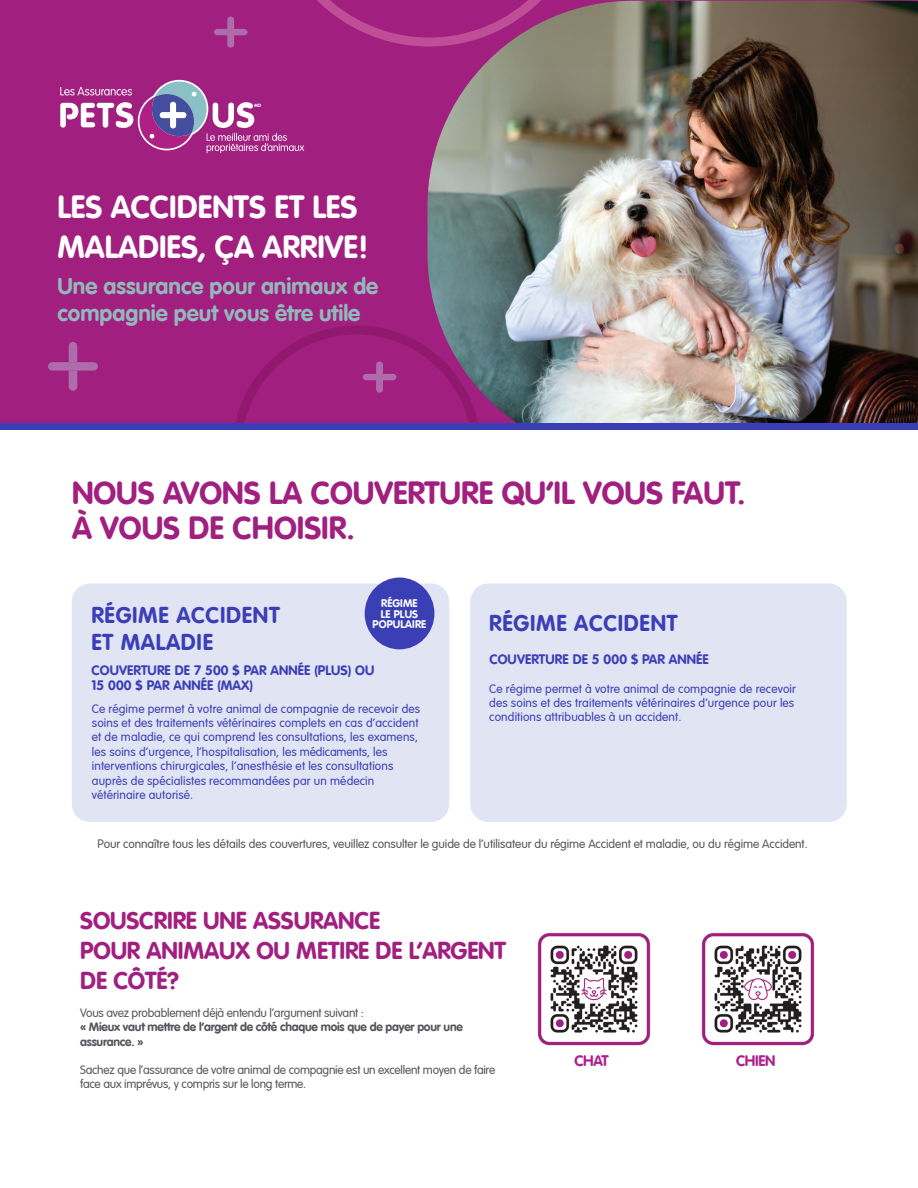
<style>
.page{position:relative;width:918px;height:1188px;background:#fff}
.page>*{position:absolute;margin:0;border:0;box-sizing:border-box;transform-origin:0 0}
.Lead_in{font:700 31.5px/34.5px "VAG Rounded LT Com";color:#a11f7f}
.t1{font:700 31.5px/40.5px "VAG Rounded LT Com";color:#fff}
.t2{font:700 24px/30px "VAG Rounded LT Com";letter-spacing:-.005em;color:#a11f7f}
.t3{font:700 22.5px/27px "VAG Rounded LT Com";color:#94b7bb}
.t4{font:700 22.5px/27px "VAG Rounded LT Com";letter-spacing:.03em;color:#3b3fb6}
.t5{font:700 15px "VAG Rounded LT Com";letter-spacing:-.02em;color:#ab218e}
.Subhead_2{font:700 13.5px/15px "VAG Rounded LT Com";letter-spacing:.01em;color:#3b3fb6}
.t6{font:300 12px/14.4px "VAG Rounded LT Com";letter-spacing:.01em;color:#3b3fb6}
.Text{font:300 12px/14.4px "VAG Rounded LT Com";letter-spacing:-.005em;color:#53565a}
.t7{font:700 12px/14.4px "VAG Rounded LT Com";letter-spacing:-.02em;color:#53565a}
.blue_bullets{font:700 10.95px/10.5px "VAG Rounded LT Com";letter-spacing:.01em;color:#fff;text-align:center}
.t8{font:700 4.65px "VAG Rounded LT Com";color:#fff}
.s1{font-weight:300}
</style>
<div class="page">
<div style="left:0;top:0;width:918px;height:423px;background:#a11f7f"></div>
<svg style="left:317px;top:0;width:224px;height:47px"></svg>
<svg style="left:60px;top:79px;width:244px;height:74px"></svg>
<svg style="left:69px;top:342px;width:8px;height:49px"></svg>
<div style="left:48px;top:362px;width:50px;height:9px;background:#ae6daa;border-radius:4px"></div>
<svg style="left:375px;top:361px;width:9px;height:32px"></svg>
<div style="left:363px;top:374px;width:33px;height:6px;background:#ae6daa;border:2px solid #ae6daa;border-radius:3px"></div>
<svg style="left:227px;top:16px;width:8px;height:32px"></svg>
<div style="left:214px;top:29px;width:33px;height:6px;background:#ae6daa;border:2px solid #ae6daa;border-radius:3px"></div>
<img style="left:537px;top:932px;width:114px;height:114px">
<img style="left:701px;top:932px;width:114px;height:114px">
<div style="left:470px;top:584px;width:377px;height:238px;background:#e1e4f3;border-radius:18px"></div>
<div style="left:72px;top:584px;width:377px;height:238px;background:#e1e4f3;border-radius:18px"></div>
<div style="left:365px;top:577px;width:69px;height:72px;background:#3b3fb6;border-radius:50%"></div>
<img style="left:428px;top:1px;width:490px;height:422px">
<div style="left:0;top:423px;width:918px;height:7px;background:#3b3fb6"></div>
<p class="t8" style="left:254px;top:103px;width:9px">MD</p>
<p class="t1" style="left:58px;top:187px;width:313px">LES ACCIDENTS ET LES<br>MALADIES, ÇA ARRIVE!</p>
<p class="t3" style="left:58px;top:273px;width:322px">Une assurance pour animaux de compagnie peut vous être utile</p>
<p class="Lead_in" style="left:72px;top:476px;width:675px">NOUS AVONS LA COUVERTURE QU’IL VOUS FAUT.<br>À VOUS DE CHOISIR.</p>
<p class="blue_bullets" style="left:373px;top:599px;width:55px">RÉGIME<br>LE PLUS<br>POPULAIRE</p>
<p class="t4" style="left:91px;top:602px;width:190px">RÉGIME ACCIDENT<br>ET MALADIE</p>
<p class="Subhead_2" style="left:91px;top:663px;width:284px">COUVERTURE DE 7 500 $ PAR ANNÉE (PLUS) OU<br>15 000 $ PAR ANNÉE (MAX)</p>
<p class="t6" style="left:92px;top:701px;width:330px">Ce régime permet à votre animal de compagnie de recevoir des soins et des traitements vétérinaires complets en cas d’accident et de maladie, ce qui comprend les consultations, les examens, les soins d’urgence, l’hospitalisation, les médicaments, les interventions chirurgicales, l’anesthésie et les consultations auprès de spécialistes recommandées par un médecin vétérinaire autorisé.</p>
<p class="t4" style="left:489px;top:610px;width:190px">RÉGIME ACCIDENT</p>
<p class="Subhead_2" style="left:489px;top:652px;width:221px">COUVERTURE DE 5 000 $ PAR ANNÉE</p>
<p class="t6" style="left:489px;top:682px;width:308px">Ce régime permet à votre animal de compagnie de recevoir des soins et des traitements vétérinaires d’urgence pour les conditions attribuables à un accident.</p>
<p class="Text" style="left:98px;top:837px;width:712px">Pour connaître tous les détails des couvertures, veuillez consulter le guide de l’utilisateur du régime Accident et maladie, ou du régime Accident.</p>
<p class="t2" style="left:80px;top:906px;width:427px">SOUSCRIRE UNE ASSURANCE<br>POUR ANIMAUX OU METIRE DE L’ARGENT<br>DE CÔTÉ?</p>
<p class="t7" style="left:80px;top:1006px;width:384px"><span class="s1">Vous avez probablement déjà entendu l’argument suivant :<br></span>« Mieux vaut mettre de l’argent de côté chaque mois que de payer pour une assurance. »</p>
<p class="Text" style="left:80px;top:1063px;width:417px">Sachez que l’assurance de votre animal de compagnie est un excellent moyen de faire face aux imprévus, y compris sur le long terme.</p>
<p class="t5" style="left:574px;top:1051px;width:36px">CHAT</p>
<p class="t5" style="left:736px;top:1051px;width:41px">CHIEN</p>
</div>
